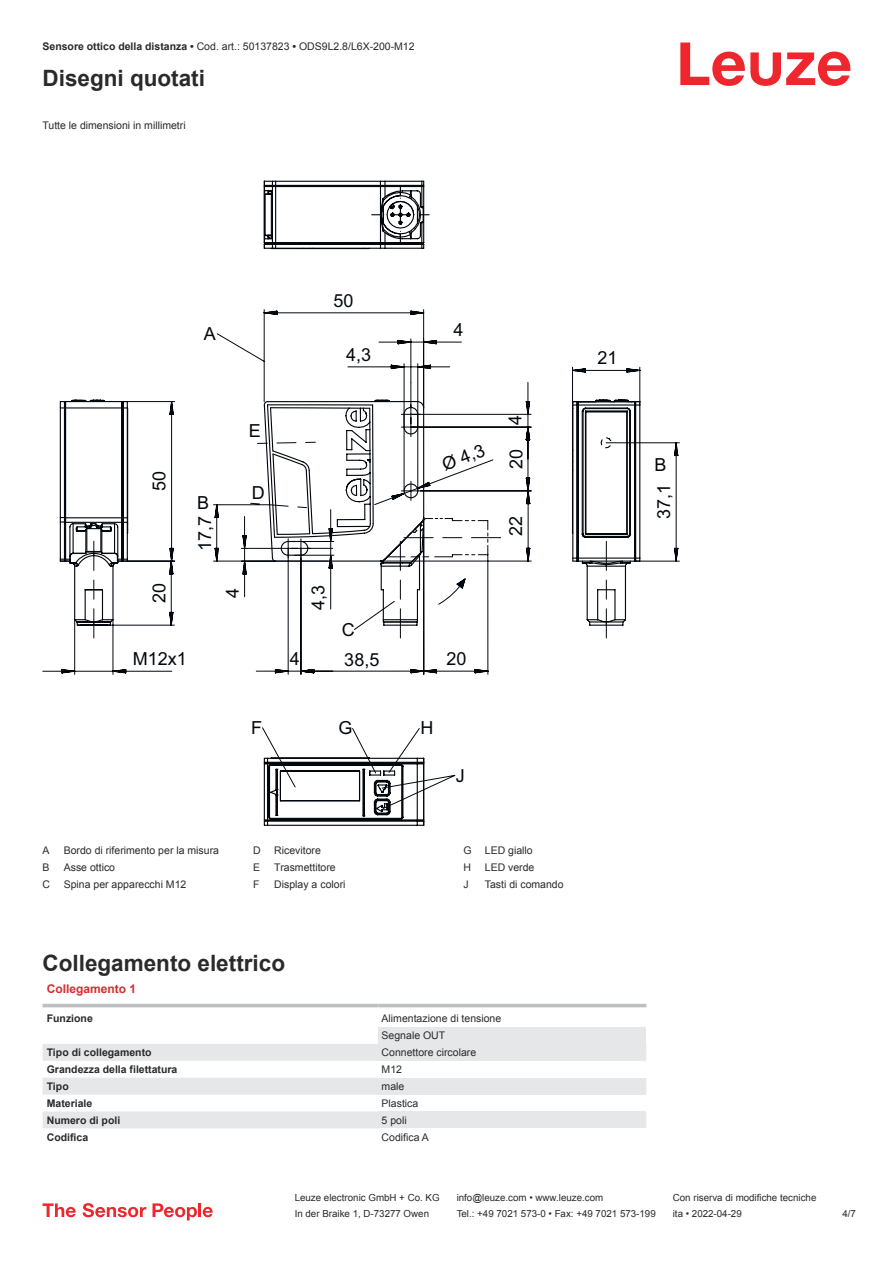
<style>
.page{position:relative;width:893px;height:1263px;background:#fff}
.page>*{position:absolute;margin:0;border:0;box-sizing:border-box;transform-origin:0 0}
.t1{font:700 22.5px "Arial";color:#2b292a}
.t2{font:18px "Arial";color:#03080e}
.t3{font:700 12px "Arial";color:#db2a30}
.t4{font:10.5px/17px "Arial";color:#2b292a}
.t5{font:700 10.5px "Arial";color:#2b292a}
.t6{font:9.75px "Arial";color:#2b292a}
.s1{font-weight:700}
</style>
<div class="page">
<svg style="left:680px;top:43px;width:170px;height:43px"></svg>
<svg style="left:43px;top:1003px;width:603px;height:126px"></svg>
<svg style="left:43px;top:1044px;width:335px;height:84px;fill:#e6e7e9"></svg>
<hr style="left:43px;top:1004px;width:335px;height:3px;background:#bdbfc1">
<hr style="left:378px;top:1004px;width:268px;height:3px;background:#bdbfc1">
<div style="left:378px;top:1010px;width:268px;height:17px;background:#fff"></div>
<div style="left:378px;top:1027px;width:268px;height:17px;background:#e6e7e9"></div>
<div style="left:378px;top:1044px;width:268px;height:17px;background:#e6e7e9"></div>
<div style="left:378px;top:1061px;width:268px;height:17px;background:#fff"></div>
<div style="left:378px;top:1078px;width:268px;height:16px;background:#e6e7e9"></div>
<div style="left:378px;top:1094px;width:268px;height:17px;background:#fff"></div>
<div style="left:378px;top:1111px;width:268px;height:17px;background:#e6e7e9"></div>
<div style="left:378px;top:1128px;width:268px;height:17px;background:#fff"></div>
<svg style="left:43px;top:1203px;width:33px;height:14px"></svg>
<svg style="left:83px;top:1203px;width:63px;height:14px"></svg>
<svg style="left:153px;top:1203px;width:44px;height:17px"></svg>
<hr style="left:198px;top:1203px;width:3px;height:14px;background:#ed272d">
<svg style="left:203px;top:1207px;width:10px;height:10px"></svg>
<svg style="left:263px;top:185px;width:377px;height:182px"></svg>
<svg style="left:217px;top:309px;width:245px;height:58px"></svg>
<svg style="left:263px;top:367px;width:378px;height:459px"></svg>
<svg style="left:43px;top:401px;width:637px;height:274px"></svg>
<svg style="left:257px;top:382px;width:199px;height:427px"></svg>
<p class="t4" style="left:43px;top:39px;width:374px"><span class="s1">Sensore ottico della distanza •</span> Cod. art.: 50137823 <span class="s1">•</span> ODS9L2.8/L6X-200-M12</p>
<h1 class="t1" style="left:43px;top:70px;width:164px">Disegni quotati</h1>
<p class="t4" style="left:43px;top:117px;width:145px">Tutte le dimensioni in millimetri</p>
<h2 class="t2" style="left:204px;top:327px;width:14px">A</h2>
<h2 class="t2" style="left:152px;top:491px;width:22px;rotate:-90deg">50</h2>
<h2 class="t2" style="left:152px;top:603px;width:22px;rotate:-90deg">20</h2>
<h2 class="t2" style="left:249px;top:423px;width:14px">E</h2>
<h2 class="t2" style="left:197px;top:496px;width:14px">B</h2>
<h2 class="t2" style="left:198px;top:551px;width:37px;rotate:-90deg">17,7</h2>
<h2 class="t2" style="left:252px;top:486px;width:14px">D</h2>
<h2 class="t2" style="left:225px;top:598px;width:12px;rotate:-90deg">4</h2>
<h2 class="t2" style="left:133px;top:652px;width:56px">M12x1</h2>
<h2 class="t2" style="left:334px;top:293px;width:22px">50</h2>
<h2 class="t2" style="left:453px;top:323px;width:12px">4</h2>
<h2 class="t2" style="left:346px;top:347px;width:27px">4,3</h2>
<h2 class="t2" style="left:597px;top:351px;width:22px">21</h2>
<h2 class="t2" style="left:311px;top:610px;width:27px;rotate:-90deg">4,3</h2>
<h2 class="t2" style="left:290px;top:652px;width:12px">4</h2>
<h2 class="t2" style="left:342px;top:623px;width:14px">C</h2>
<h2 class="t2" style="left:344px;top:652px;width:37px">38,5</h2>
<h2 class="t2" style="left:440px;top:458px;width:46px;rotate:-21deg">Ø 4,3</h2>
<h2 class="t2" style="left:508px;top:425px;width:12px;rotate:-90deg">4</h2>
<h2 class="t2" style="left:509px;top:469px;width:22px;rotate:-90deg">20</h2>
<h2 class="t2" style="left:509px;top:536px;width:22px;rotate:-90deg">22</h2>
<h2 class="t2" style="left:447px;top:652px;width:22px">20</h2>
<h2 class="t2" style="left:251px;top:721px;width:12px">F</h2>
<h2 class="t2" style="left:338px;top:721px;width:16px">G</h2>
<h2 class="t2" style="left:420px;top:721px;width:14px">H</h2>
<h2 class="t2" style="left:456px;top:769px;width:10px">J</h2>
<p class="t4" style="left:43px;top:843px;width:9px">A</p>
<p class="t4" style="left:64px;top:843px;width:157px">Bordo di riferimento per la misura</p>
<p class="t4" style="left:43px;top:860px;width:9px">B</p>
<p class="t4" style="left:64px;top:860px;width:53px">Asse ottico</p>
<p class="t4" style="left:43px;top:877px;width:9px">C</p>
<p class="t4" style="left:64px;top:877px;width:124px">Spina per apparecchi M12</p>
<p class="t4" style="left:253px;top:843px;width:9px">D</p>
<p class="t4" style="left:274px;top:843px;width:48px">Ricevitore</p>
<p class="t4" style="left:253px;top:860px;width:9px">E</p>
<p class="t4" style="left:274px;top:860px;width:63px">Trasmettitore</p>
<p class="t4" style="left:253px;top:877px;width:8px">F</p>
<p class="t4" style="left:274px;top:877px;width:73px">Display a colori</p>
<p class="t4" style="left:464px;top:843px;width:71px">G LED giallo<br>H</p>
<p class="t4" style="left:485px;top:860px;width:51px">LED verde</p>
<p class="t4" style="left:464px;top:877px;width:7px">J</p>
<p class="t4" style="left:485px;top:877px;width:80px">Tasti di comando</p>
<h1 class="t1" style="left:43px;top:955px;width:244px">Collegamento elettrico</h1>
<p class="t3" style="left:47px;top:984px;width:91px">Collegamento 1</p>
<p class="t5" style="left:47px;top:1014px;width:48px">Funzione</p>
<p class="t4" style="left:382px;top:1011px;width:121px">Alimentazione di tensione<br>Segnale OUT</p>
<p class="t5" style="left:47px;top:1048px;width:106px">Tipo di collegamento</p>
<p class="t4" style="left:382px;top:1045px;width:96px">Connettore circolare</p>
<p class="t5" style="left:47px;top:1065px;width:132px">Grandezza della filettatura</p>
<p class="t4" style="left:382px;top:1062px;width:22px">M12</p>
<p class="t5" style="left:47px;top:1082px;width:23px">Tipo</p>
<p class="t4" style="left:382px;top:1079px;width:24px">male</p>
<p class="t5" style="left:47px;top:1099px;width:47px">Materiale</p>
<p class="t4" style="left:382px;top:1095px;width:38px">Plastica</p>
<p class="t5" style="left:47px;top:1116px;width:75px">Numero di poli</p>
<p class="t4" style="left:382px;top:1112px;width:27px">5 poli</p>
<p class="t5" style="left:47px;top:1133px;width:43px">Codifica</p>
<p class="t4" style="left:382px;top:1129px;width:49px">Codifica A</p>
<h2 class="t2" style="left:654px;top:458px;width:14px">B</h2>
<h2 class="t2" style="left:657px;top:519px;width:37px;rotate:-90deg">37,1</h2>
<p class="t6" style="left:295px;top:1194px;width:146px">Leuze electronic GmbH + Co. KG</p>
<p class="t6" style="left:457px;top:1194px;width:148px">info@leuze.com • www.leuze.com</p>
<p class="t6" style="left:673px;top:1194px;width:145px">Con riserva di modifiche tecniche</p>
<p class="t6" style="left:295px;top:1210px;width:136px">In der Braike 1, D-73277 Owen</p>
<p class="t6" style="left:457px;top:1210px;width:201px">Tel.: +49 7021 573-0 • Fax: +49 7021 573-199</p>
<p class="t6" style="left:673px;top:1210px;width:70px">ita • 2022-04-29</p>
<p class="t6" style="left:842px;top:1210px;width:15px">4 /7</p>
</div>
